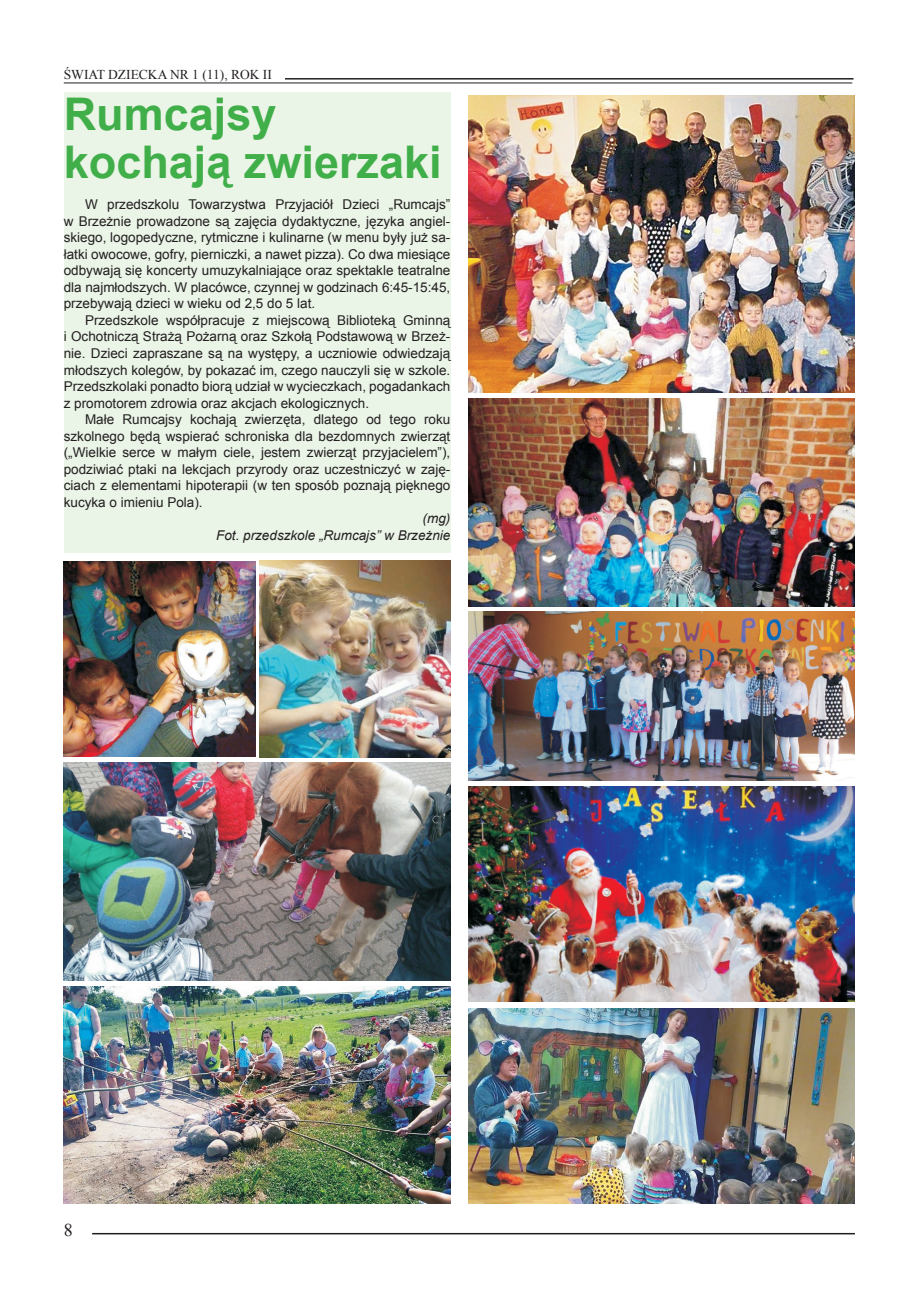
<style>
.page{position:relative;width:906px;height:1289px;background:#fff}
.page>*{position:absolute;margin:0;border:0;box-sizing:border-box;transform-origin:0 0}
.t1{font:700 45px/48px "Arial";color:#40ae49}
.t2{font:18px "Times New Roman";color:#231f20}
.t3{font:13.5px/16.5px "Arial";color:#231f20;text-align:justify}
.t4{font:italic 13.5px/16.5px "Arial";color:#231f20;text-align:right}
.t5{font:13.5px "Times New Roman";color:#231f20}
</style>
<div class="page">
<hr style="left:285px;top:78px;width:568px;height:2px;background:#231f20">
<hr style="left:64px;top:83px;width:788px;height:1px;background:#231f20">
<hr style="left:92px;top:1232px;width:763px;height:2px;background:#231f20">
<div style="left:64px;top:92px;width:386px;height:460px;background:#eaf4e7"></div>
<img style="left:468px;top:95px;width:387px;height:298px">
<img style="left:468px;top:398px;width:387px;height:208px">
<img style="left:64px;top:561px;width:191px;height:196px">
<img style="left:64px;top:763px;width:386px;height:217px">
<img style="left:64px;top:986px;width:386px;height:217px">
<img style="left:468px;top:611px;width:387px;height:169px">
<img style="left:259px;top:560px;width:191px;height:197px">
<img style="left:468px;top:786px;width:387px;height:215px">
<img style="left:468px;top:1008px;width:387px;height:195px">
<p class="t5" style="left:64px;top:66px;width:210px">ŚWIAT DZIECKA NR 1 (11), ROK II</p>
<h1 class="t1" style="left:64px;top:92px;width:379px">Rumcajsy kochają zwierzaki</h1>
<p class="t3" style="left:64px;top:197px;width:388px;text-indent:21px">W przedszkolu Towarzystwa Przyjaciół Dzieci „Rumcajs” w Brzeżnie prowadzone są zajęcia dydaktyczne, języka angiel&shy;skiego, logopedyczne, rytmiczne i kulinarne (w menu były już sa&shy;łatki owocowe, gofry, pierniczki, a nawet pizza). Co dwa miesiące odbywają się koncerty umuzykalniające oraz spektakle teatralne dla najmłodszych. W placówce, czynnej w godzinach 6:45-15:45, przebywają dzieci w wieku od 2,5 do 5 lat.</p>
<p class="t3" style="left:64px;top:312px;width:388px;text-indent:21px">Przedszkole współpracuje z miejscową Biblioteką Gminną i Ochotniczą Strażą Pożarną oraz Szkołą Podstawową w Brzeż&shy;nie. Dzieci zapraszane są na występy, a uczniowie odwiedzają młodszych kolegów, by pokazać im, czego nauczyli się w szkole.<br>Przedszkolaki ponadto biorą udział w wycieczkach, pogadankach z promotorem zdrowia oraz akcjach ekologicznych.</p>
<p class="t3" style="left:64px;top:411px;width:388px;text-indent:21px">Małe Rumcajsy kochają zwierzęta, dlatego od tego roku szkolnego będą wspierać schroniska dla bezdomnych zwierząt („Wielkie serce w małym ciele, jestem zwierząt przyjacielem”), podziwiać ptaki na lekcjach przyrody oraz uczestniczyć w zaję&shy;ciach z elementami hipoterapii (w ten sposób poznają pięknego kucyka o imieniu Pola).</p>
<p class="t4" style="left:216px;top:510px;width:236px">(mg)<br>Fot. przedszkole „Rumcajs” w Brzeżnie</p>
<h2 class="t2" style="left:64px;top:1217px;width:10px">8</h2>
</div>
